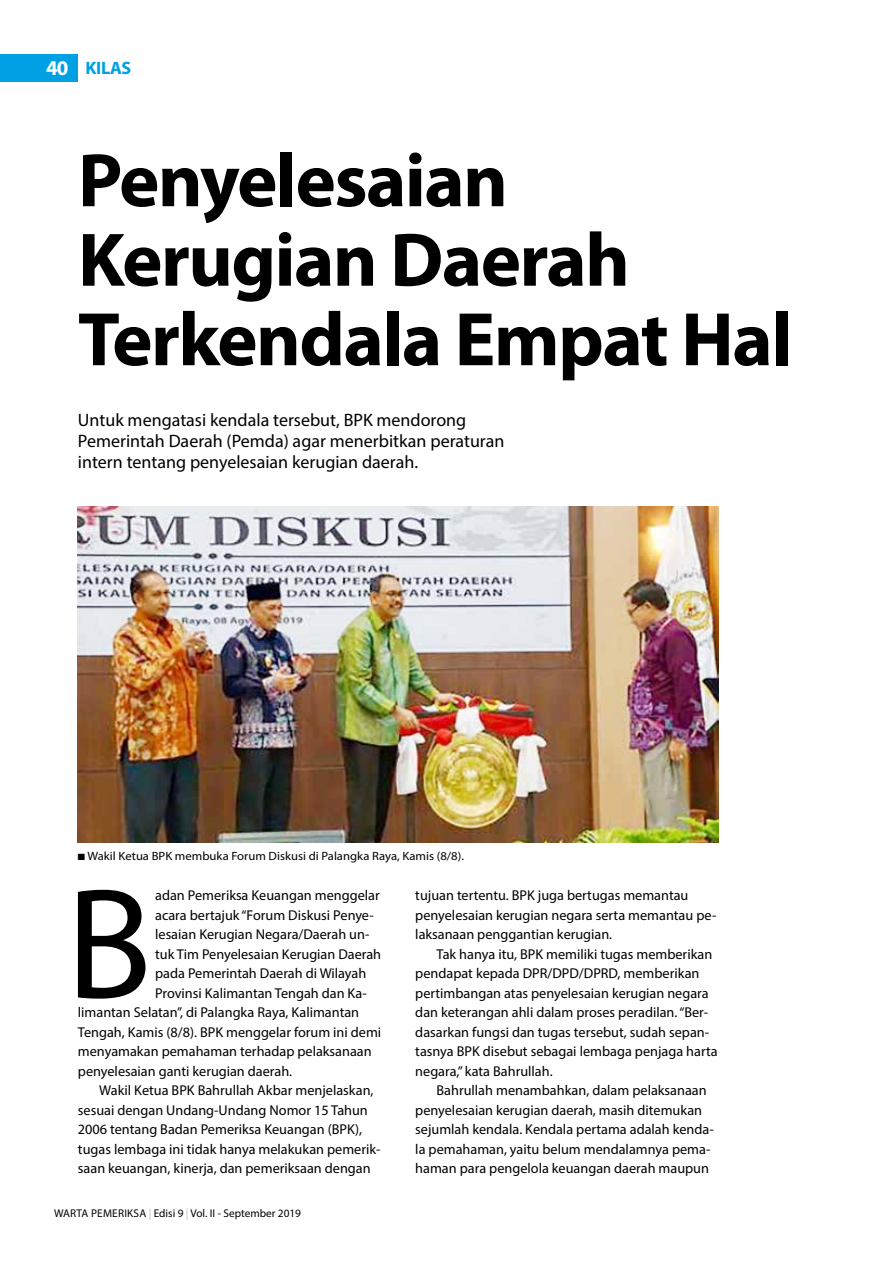
<style>
.page{position:relative;width:893px;height:1263px;background:#fff}
.page>*{position:absolute;margin:0;border:0;box-sizing:border-box;transform-origin:0 0}
.t1{font:158.85px "Myriad Pro";color:#000}
.t2{font:700 76.5px/79.5px "Myriad Pro";letter-spacing:-.02em;color:#000}
.t3{font:700 21px "Myriad Pro";color:#fff}
.t4{font:18px/21px "Myriad Pro";color:#000}
.t5{font:700 18px "Myriad Pro";letter-spacing:-.02em;color:#00a1e4}
.t6{font:14.25px/19.5px "Myriad Pro";color:#000}
.t7{font:12px "Myriad Pro";color:#000;scale:1.06 1}
.t8{font:11.25px "Myriad Pro";color:#000}
.s1{color:#bcbec0}
</style>
<div class="page">
<div style="left:0;top:54px;width:78px;height:27px;background:#00a1e4"></div>
<img style="left:78px;top:506px;width:641px;height:336px">
<h3 class="t3" style="left:46px;top:54px;width:24px">40</h3>
<p class="t5" style="left:86px;top:56px;width:47px">KILAS</p>
<h2 class="t2" style="left:78px;top:138px;width:716px">Penyelesaian<br>Kerugian Daerah<br>Terkendala Empat Hal</h2>
<p class="t4" style="left:78px;top:409px;width:428px">Untuk mengatasi kendala tersebut, BPK mendorong<br>Pemerintah Daerah (Pemda) agar menerbitkan peraturan intern tentang penyelesaian kerugian daerah.</p>
<p class="t7" style="left:78px;top:848px;width:366px">■ Wakil Ketua BPK membuka Forum Diskusi di Palangka Raya, Kamis (8/8).</p>
<h1 class="t1" style="left:66px;top:846px;width:88px">B</h1>
<p class="t6" style="left:155px;top:885px;width:226px">adan Pemeriksa Keuangan menggelar</p>
<p class="t6" style="left:155px;top:905px;width:219px">acara bertajuk “Forum Diskusi Penye-</p>
<p class="t6" style="left:155px;top:924px;width:216px">lesaian Kerugian Negara/Daerah un-</p>
<p class="t6" style="left:155px;top:944px;width:228px">tuk Tim Penyelesaian Kerugian Daerah</p>
<p class="t6" style="left:155px;top:963px;width:213px">pada Pemerintah Daerah di Wilayah</p>
<p class="t6" style="left:155px;top:983px;width:213px">Provinsi Kalimantan Tengah dan Ka-</p>
<p class="t6" style="left:78px;top:1002px;width:283px">limantan Selatan”, di Palangka Raya, Kalimantan</p>
<p class="t6" style="left:78px;top:1022px;width:305px">Tengah, Kamis (8/8). BPK menggelar forum ini demi</p>
<p class="t6" style="left:78px;top:1041px;width:295px">menyamakan pemahaman terhadap pelaksanaan</p>
<p class="t6" style="left:78px;top:1061px;width:216px">penyelesaian ganti kerugian daerah.</p>
<p class="t6" style="left:99px;top:1080px;width:276px">Wakil Ketua BPK Bahrullah Akbar menjelaskan,</p>
<p class="t6" style="left:78px;top:1100px;width:291px">sesuai dengan Undang-Undang Nomor 15 Tahun</p>
<p class="t6" style="left:78px;top:1119px;width:286px">2006 tentang Badan Pemeriksa Keuangan (BPK),</p>
<p class="t6" style="left:78px;top:1139px;width:303px">tugas lembaga ini tidak hanya melakukan pemerik-</p>
<p class="t6" style="left:78px;top:1158px;width:294px">saan keuangan, kinerja, dan pemeriksaan dengan</p>
<p class="t6" style="left:415px;top:885px;width:303px">tujuan tertentu. BPK juga bertugas memantau penyelesaian kerugian negara serta memantau pe&shy;laksanaan penggantian kerugian.</p>
<p class="t6" style="left:415px;top:944px;width:304px;text-indent:21px">Tak hanya itu, BPK memiliki tugas memberikan pendapat kepada DPR/DPD/DPRD, memberikan pertimbangan atas penyelesaian kerugian negara dan keterangan ahli dalam proses peradilan. “Ber&shy;dasarkan fungsi dan tugas tersebut, sudah sepan&shy;tasnya BPK disebut sebagai lembaga penjaga harta negara,” kata Bahrullah.</p>
<p class="t6" style="left:415px;top:1080px;width:300px;text-indent:21px">Bahrullah menambahkan, dalam pelaksanaan penyelesaian kerugian daerah, masih ditemukan sejumlah kendala. Kendala pertama adalah kenda&shy;la pemahaman, yaitu belum mendalamnya pema&shy;haman para pengelola keuangan daerah maupun</p>
<p class="t8" style="left:54px;top:1207px;width:249px">WARTA PEMERIKSA <span class="s1">|</span> Edisi 9 <span class="s1">|</span> Vol. II - September 2019</p>
</div>
